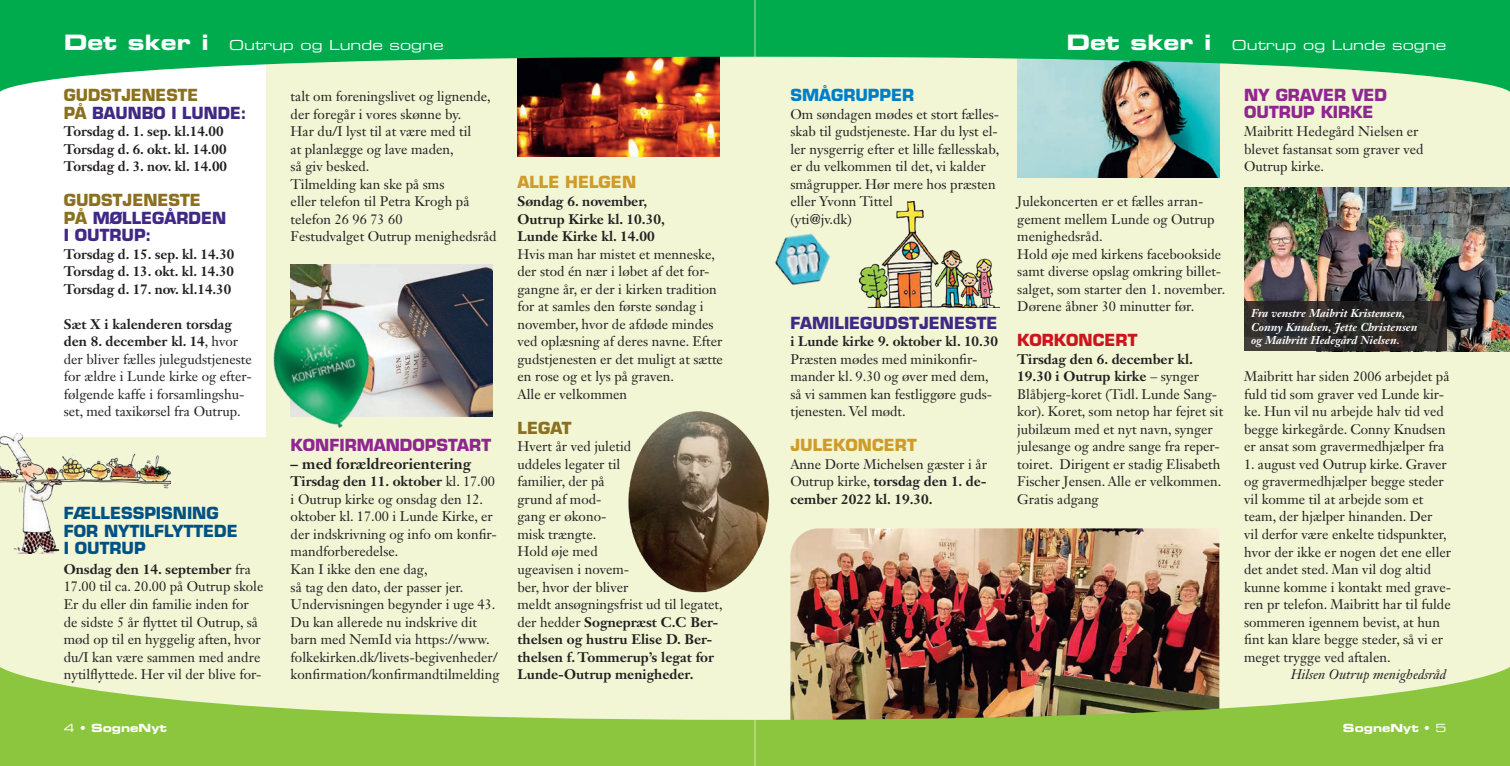
<style>
.page{position:relative;width:1510px;height:766px;background:#fff}
.page>*{position:absolute;margin:0;border:0;box-sizing:border-box;transform-origin:0 0}
.t1{font:700 16.25px/17.5px "Eurostile LT Std";color:#402886}
.t2{font:700 16.25px/17.5px "Eurostile LT Std";color:#90268f}
.t3{font:700 16.25px/17.5px "Eurostile LT Std";color:#005285}
.t4{font:700 16.25px/17.5px "Eurostile LT Std";color:#8a701f}
.t5{font:700 16.25px "Eurostile LT Std";color:#cf9b2a}
.t6{font:700 16.25px "Eurostile LT Std";color:#007ec5}
.t7{font:700 16.25px "Eurostile LT Std";color:#cd151d}
.t8{font:700 15px "Janson Text LT Std";color:#231f20}
.t9{font:13.75px/17.5px "Janson Text LT Std";color:#231f20}
.t10{font:700 13.75px/17.5px "Janson Text LT Std";color:#231f20}
.t11{font:13.75px "Eurostile LT Std Ex 2";color:#fff}
.t12{font:italic 13.75px "Janson Text LT Std";color:#231f20}
.t13{font:italic 700 11.25px/13.8px "Janson Text LT Std";color:#fff}
.t14{font:11.25px "Eurostile LT Std Bold Ex 2";color:#fff}
.s1{font-family:"Eurostile LT Std Bold Ex 2";font-size:21.25px}
.s2{color:#402886}
.s3{color:#8a701f}
.s4{font-weight:700}
.s5{font-family:"Eurostile LT Std Ex 2"}
</style>
<div class="page">
<div style="left:0;top:0;width:1509px;height:765px;background:#f2f6d5"></div>
<div style="left:0;top:32px;width:266px;height:404px;background:#fff"></div>
<img style="left:775px;top:233px;width:55px;height:52px">
<img style="left:0;top:433px;width:170px;height:120px">
<img style="left:628px;top:411px;width:141px;height:182px">
<img style="left:859px;top:201px;width:137px;height:106px">
<img style="left:291px;top:264px;width:202px;height:152px">
<img style="left:260px;top:296px;width:128px;height:141px">
<img style="left:790px;top:528px;width:429px;height:138px">
<img style="left:1017px;top:92px;width:202px;height:85px">
<img style="left:1316px;top:188px;width:193px;height:163px">
<img style="left:1244px;top:188px;width:72px;height:113px">
<svg style="left:1244px;top:301px;width:202px;height:50px;background:#2e2b2a"></svg>
<img style="left:517px;top:92px;width:202px;height:64px">
<svg style="left:0;top:0;width:754px;height:92px;fill:#00ab4d"></svg>
<svg style="left:0;top:667px;width:754px;height:98px;fill:#8bc63e"></svg>
<svg style="left:755px;top:0;width:754px;height:92px;fill:#00ab4d"></svg>
<svg style="left:755px;top:666px;width:754px;height:99px;background:#90ab51"></svg>
<p class="t11" style="left:64px;top:35px;width:381px"><span class="s1">Det sker i</span> Outrup og Lunde sogne</p>
<p class="t11" style="left:1066px;top:35px;width:381px"><span class="s1">Det sker i</span> Outrup og Lunde sogne</p>
<p class="t4" style="left:64px;top:86px;width:184px">GUDSTJENESTE<br>PÅ <span class="s2">BAUNBO I LUNDE:</span></p>
<p class="t10" style="left:64px;top:122px;width:165px">Torsdag d. 1. sep. kl.14.00<br>Torsdag d. 6. okt. kl. 14.00<br>Torsdag d. 3. nov. kl. 14.00</p>
<p class="t1" style="left:64px;top:191px;width:164px"><span class="s3">GUDSTJENESTE<br>PÅ</span> MØLLEGÅRDEN<br>I OUTRUP:</p>
<p class="t10" style="left:64px;top:245px;width:172px;text-align:justify">Torsdag d. 15. sep. kl. 14.30<br>Torsdag d. 13. okt. kl. 14.30<br>Torsdag d. 17. nov. kl.14.30</p>
<p class="t9" style="left:64px;top:315px;width:189px"><span class="s4">Sæt X i kalenderen torsdag den 8. december kl. 14</span>, hvor der bliver fælles julegudstjeneste for ældre i Lunde kirke og efter&shy;følgende kaffe i forsamlingshu&shy;set, med taxikørsel fra Outrup.</p>
<p class="t3" style="left:64px;top:504px;width:175px">FÆLLESSPISNING<br>FOR NYTILFLYTTEDE<br>I OUTRUP</p>
<p class="t9" style="left:64px;top:560px;width:201px"><span class="s4">Onsdag den 14. september</span> fra<br>17.00 til ca. 20.00 på Outrup skole<br>Er du eller din familie inden for de sidste 5 år flyttet til Outrup, så mød op til en hyggelig aften, hvor du/I kan være sammen med andre nytilflyttede. Her vil der blive for-</p>
<p class="t9" style="left:291px;top:87px;width:207px">talt om foreningslivet og lignende, der foregår i vores skønne by.<br>Har du/I lyst til at være med til<br>at planlægge og lave maden,<br>så giv besked.<br>Tilmelding kan ske på sms<br>eller telefon til Petra Krogh på telefon 26 96 73 60<br>Festudvalget Outrup menighedsråd</p>
<p class="t2" style="left:291px;top:436px;width:202px">KONFIRMANDOPSTART</p>
<p class="t8" style="left:291px;top:454px;width:182px">– med forældreorientering</p>
<p class="t9" style="left:291px;top:472px;width:210px"><span class="s4">Tirsdag den 11. oktober</span> kl. 17.00 i Outrup kirke og onsdag den 12. oktober kl. 17.00 i Lunde Kirke, er der indskrivning og info om konfir&shy;mandforberedelse.<br>Kan I ikke den ene dag,<br>så tag den dato, der passer jer.<br>Undervisningen begynder i uge 43.<br>Du kan allerede nu indskrive dit barn med NemId via https://www. folkekirken.dk/livets-begivenheder/ konfirmation/konfirmandtilmelding</p>
<p class="t5" style="left:517px;top:172px;width:120px">ALLE HELGEN</p>
<p class="t10" style="left:517px;top:192px;width:149px">Søndag 6. november,<br>Outrup Kirke kl. 10.30,<br>Lunde Kirke kl. 14.00</p>
<p class="t9" style="left:517px;top:245px;width:207px">Hvis man har mistet et menneske, der stod én nær i løbet af det for&shy;gangne år, er der i kirken tradition for at samles den første søndag i november, hvor de afdøde mindes ved oplæsning af deres navne. Efter gudstjenesten er det muligt at sætte en rose og et lys på graven.<br>Alle er velkommen</p>
<p class="t4" style="left:517px;top:419px;width:55px">LEGAT</p>
<p class="t9" style="left:517px;top:437px;width:207px">Hvert år ved juletid<br>uddeles legater til<br>familier, der på<br>grund af mod-<br>gang er økono-<br>misk trængte.<br>Hold øje med<br>ugeavisen i novem-<br>ber, hvor der bliver<br>meldt ansøgningsfrist ud til legatet, der hedder <span class="s4">Sognepræst C.C Ber&shy;thelsen og hustru Elise D. Ber&shy;thelsen f. Tommerup’s legat for<br>Lunde-Outrup menigheder.</span></p>
<p class="t6" style="left:790px;top:85px;width:125px">SMÅGRUPPER</p>
<p class="t9" style="left:790px;top:105px;width:210px">Om søndagen mødes et stort fælles&shy;skab til gudstjeneste. Har du lyst el&shy;ler nysgerrig efter et lille fællesskab, er du velkommen til det, vi kalder smågrupper. Hør mere hos præsten eller Yvonn Tittel<br>(yti@jv.dk)</p>
<p class="t1" style="left:790px;top:314px;width:208px">FAMILIEGUDSTJENESTE</p>
<p class="t10" style="left:790px;top:332px;width:209px">i Lunde kirke 9. oktober kl. 10.30</p>
<p class="t9" style="left:790px;top:350px;width:203px">Præsten mødes med minikonfir&shy;mander kl. 9.30 og øver med dem, så vi sammen kan festliggøre guds&shy;tjenesten. Vel mødt.</p>
<p class="t5" style="left:790px;top:435px;width:128px">JULEKONCERT</p>
<p class="t9" style="left:790px;top:455px;width:198px;text-align:justify">Anne Dorte Michelsen gæster i år Outrup kirke, <span class="s4">torsdag den 1. de&shy;cember 2022 kl. 19.30.</span></p>
<p class="t9" style="left:1017px;top:192px;width:209px">Julekoncerten er et fælles arran&shy;gement mellem Lunde og Outrup menighedsråd.<br>Hold øje med kirkens facebookside samt diverse opslag omkring billet&shy;salget, som starter den 1. november.<br>Dørene åbner 30 minutter før.</p>
<p class="t7" style="left:1017px;top:330px;width:122px">KORKONCERT</p>
<p class="t9" style="left:1017px;top:350px;width:207px"><span class="s4">Tirsdag den 6. december kl.<br>19.30 i Outrup kirke</span> – synger<br>Blåbjerg-koret (Tidl. Lunde Sang&shy;kor). Koret, som netop har fejret sit jubilæum med et nyt navn, synger julesange og andre sange fra reper&shy;toiret. Dirigent er stadig Elisabeth<br>Fischer Jensen. Alle er velkommen.<br>Gratis adgang</p>
<p class="t2" style="left:1244px;top:86px;width:145px">NY GRAVER VED<br>OUTRUP KIRKE</p>
<p class="t9" style="left:1244px;top:122px;width:181px">Maibritt Hedegård Nielsen er blevet fastansat som graver ved<br>Outrup kirke.</p>
<p class="t13" style="left:1251px;top:306px;width:168px">Fra venstre Maibrit Kristensen,<br>Conny Knudsen, Jette Christensen og Maibritt Hedegård Nielsen.</p>
<p class="t9" style="left:1244px;top:367px;width:207px">Maibritt har siden 2006 arbejdet på fuld tid som graver ved Lunde kir&shy;ke. Hun vil nu arbejde halv tid ved begge kirkegårde. Conny Knudsen er ansat som gravermedhjælper fra</p>
<p class="t9" style="left:1244px;top:455px;width:209px">1. august ved Outrup kirke. Graver og gravermedhjælper begge steder vil komme til at arbejde som et team, der hjælper hinanden. Der<br>vil derfor være enkelte tidspunkter, hvor der ikke er nogen det ene eller det andet sted. Man vil dog altid kunne komme i kontakt med grave&shy;ren pr telefon. Maibritt har til fulde sommeren igennem bevist, at hun fint kan klare begge steder, så vi er meget trygge ved aftalen.</p>
<p class="t12" style="left:1290px;top:665px;width:157px">Hilsen Outrup menighedsråd</p>
<p class="t14" style="left:64px;top:719px;width:105px"><span class="s5">4 •</span> SogneNyt</p>
<p class="t14" style="left:1343px;top:719px;width:105px">SogneNyt <span class="s5">• 5</span></p>
</div>
